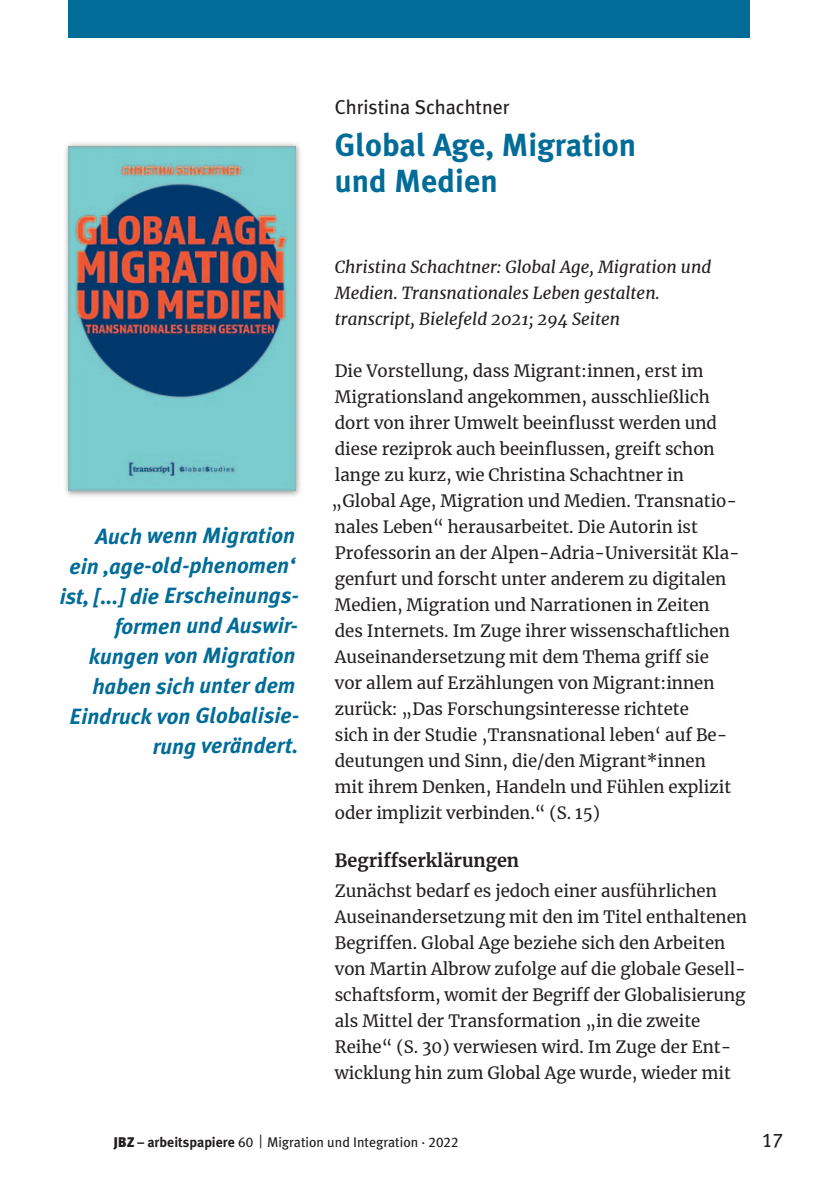
<style>
.page{position:relative;width:840px;height:1191px;background:#fff}
.page>*{position:absolute;margin:0;border:0;box-sizing:border-box;transform-origin:0 0}
.t1{font:700 32px "Meta Plus";color:#006c97}
.t2{font:italic 700 22px/30px "Meta Plus";color:#006c97;text-align:right}
.t3{font:20px "Meta Plus";color:#231f20}
.t4{font:20px "Meta Plus Book Caps";color:#231f20}
.t5{font:700 18px "Merriweather";color:#231f20}
.t6{font:16.8px/26px "Merriweather";color:#231f20}
.t7{font:italic 16.8px/26px "Merriweather";color:#231f20}
.t8{font:14px "Meta Plus";color:#231f20}
.s1{font-weight:900}
.s2{font-weight:700}
.s3{font-family:"Meta Plus Book Caps"}
.s4{font-family:"Merriweather";font-weight:300}
</style>
<div class="page">
<div style="left:68px;top:0;width:680px;height:37px;background:#006c97"></div>
<img style="left:65px;top:143px;width:236px;height:353px">
<img style="left:68px;top:146px;width:227px;height:345px">
<p class="t2" style="left:60px;top:522px;width:241px">Auch wenn Migration<br>ein ‚age-old-phenomen‘ ist, [...] die Erscheinungs&shy;formen und Auswir&shy;kungen von Migration haben sich unter dem<br>Eindruck von Globalisie&shy;rung verändert.</p>
<p class="t3" style="left:334px;top:100px;width:176px">Christina Schachtner</p>
<p class="t1" style="left:334px;top:133px;width:302px">Global Age, Migration</p>
<p class="t1" style="left:334px;top:169px;width:164px">und Medien</p>
<p class="t7" style="left:334px;top:254px;width:378px">Christina Schachtner: Global Age, Migration und<br>Medien. Transnationales Leben gestalten. transcript, Bielefeld 2021; 294 Seiten</p>
<p class="t6" style="left:331px;top:358px;width:409px">Die Vorstellung, dass Migrant:innen, erst im Migrationsland angekommen, ausschließlich dort von ihrer Umwelt beeinflusst werden und diese reziprok auch beeinflussen, greift schon lange zu kurz, wie Christina Schachtner in „Global Age, Migration und Medien. Transnatio&shy;nales Leben“ herausarbeitet. Die Autorin ist Professorin an der Alpen-Adria-Universität Kla&shy;genfurt und forscht unter anderem zu digitalen Medien, Migration und Narrationen in Zeiten<br>des Internets. Im Zuge ihrer wissenschaftlichen Auseinandersetzung mit dem Thema griff sie<br>vor allem auf Erzählungen von Migrant:innen zurück: „Das Forschungsinteresse richtete<br>sich in der Studie ‚Transnational leben‘ auf Be&shy;deutungen und Sinn, die/den Migrant*innen<br>mit ihrem Denken, Handeln und Fühlen explizit oder implizit verbinden.“ (S. 15)</p>
<p class="t5" style="left:334px;top:849px;width:186px">Begriffserklärungen</p>
<p class="t6" style="left:334px;top:878px;width:413px">Zunächst bedarf es jedoch einer ausführlichen Auseinandersetzung mit den im Titel enthaltenen Begriffen. Global Age beziehe sich den Arbeiten von Martin Albrow zufolge auf die globale Gesell&shy;schaftsform, womit der Begriff der Globalisierung als Mittel der Transformation „in die zweite Reihe“ (S. 30) verwiesen wird. Im Zuge der Ent&shy;wicklung hin zum Global Age wurde, wieder mit</p>
<p class="t8" style="left:113px;top:1137px;width:346px"><span class="s1">JBZ</span> <span class="s2">– arbeitspapiere</span> <span class="s3">60</span> <span class="s4">|</span> Migration und Integration · <span class="s3">2022</span></p>
<p class="t4" style="left:761px;top:1128px;width:23px">17</p>
</div>
